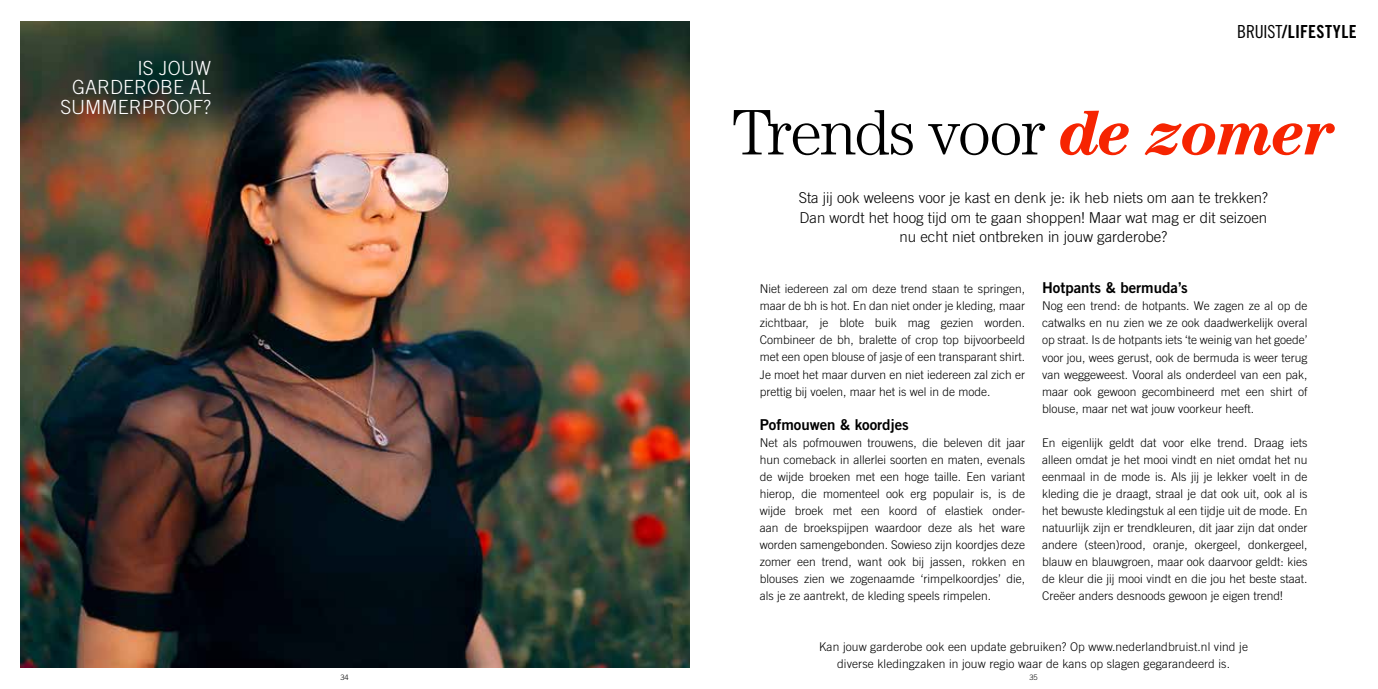
<style>
.page{position:relative;width:1378px;height:689px;background:#fff}
.page>*{position:absolute;margin:0;border:0;box-sizing:border-box;transform-origin:0 0}
.t1{font:300 64.5px "Century Std";letter-spacing:-.03em;color:#000}
.t2{font:300 19.5px/19.5px "Trade Gothic LT Std";color:#fff;text-align:right}
.t3{font:18px "Trade Gothic LT Std Bd Cn 20";letter-spacing:.02em;color:#000}
.t4{font:300 15px/19.5px "Trade Gothic LT Std";color:#000;text-align:center}
.t5{font:15px "Trade Gothic LT Std Bd 2";color:#000}
.t6{font:300 12px/17px "Trade Gothic LT Std";color:#000;text-align:justify}
.t7{font:300 7.5px "Trade Gothic LT Std";color:#000}
.s1{font-family:"Trade Gothic LT Std Cn 18"}
.s2{font-weight:700;font-style:italic;color:#f62401}
</style>
<div class="page">
<img style="left:21px;top:21px;width:655px;height:646px">
<img style="left:676px;top:21px;width:13px;height:646px">
<h2 class="t2" style="left:60px;top:58px;width:152px">IS JOUW<br>GARDEROBE AL<br>SUMMERPROOF?</h2>
<h3 class="t3" style="left:1237px;top:21px;width:121px"><span class="s1">BRUIST</span>/LIFESTYLE</h3>
<h1 class="t1" style="left:732px;top:95px;width:605px">Trends voor <span class="s2">de zomer</span></h1>
<p class="t4" style="left:799px;top:188px;width:471px">Sta jij ook weleens voor je kast en denk je: ik heb niets om aan te trekken?<br>Dan wordt het hoog tijd om te gaan shoppen! Maar wat mag er dit seizoen nu echt niet ontbreken in jouw garderobe?</p>
<p class="t5" style="left:1042px;top:279px;width:147px">Hotpants &amp; bermuda’s</p>
<p class="t6" style="left:1042px;top:297px;width:267px">Nog een trend: de hotpants. We zagen ze al op de catwalks en nu zien we ze ook daadwerkelijk overal op straat. Is de hotpants iets ‘te weinig van het goede’ voor jou, wees gerust, ook de bermuda is weer terug van weggeweest. Vooral als onderdeel van een pak, maar ook gewoon gecombineerd met een shirt of blouse, maar net wat jouw voorkeur heeft.</p>
<p class="t6" style="left:1042px;top:434px;width:267px">En eigenlijk geldt dat voor elke trend. Draag iets alleen omdat je het mooi vindt en niet omdat het nu eenmaal in de mode is. Als jij je lekker voelt in de kleding die je draagt, straal je dat ook uit, ook al is het bewuste kledingstuk al een tijdje uit de mode. En natuurlijk zijn er trendkleuren, dit jaar zijn dat onder andere (steen)rood, oranje, okergeel, donkergeel, blauw en blauwgroen, maar ook daarvoor geldt: kies de kleur die jij mooi vindt en die jou het beste staat.<br>Creëer anders desnoods gewoon je eigen trend!</p>
<p class="t6" style="left:760px;top:280px;width:267px">Niet iedereen zal om deze trend staan te springen, maar de bh is hot. En dan niet onder je kleding, maar zichtbaar, je blote buik mag gezien worden.<br>Combineer de bh, bralette of crop top bijvoorbeeld met een open blouse of jasje of een transparant shirt.<br>Je moet het maar durven en niet iedereen zal zich er prettig bij voelen, maar het is wel in de mode.</p>
<p class="t5" style="left:760px;top:415px;width:151px">Pofmouwen &amp; koordjes</p>
<p class="t6" style="left:760px;top:434px;width:267px">Net als pofmouwen trouwens, die beleven dit jaar hun comeback in allerlei soorten en maten, evenals de wijde broeken met een hoge taille. Een variant hierop, die momenteel ook erg populair is, is de wijde broek met een koord of elastiek onder - aan de broekspijpen waardoor deze als het ware worden samengebonden. Sowieso zijn koordjes deze zomer een trend, want ook bij jassen, rokken en blouses zien we zogenaamde ‘rimpelkoordjes’ die, als je ze aantrekt, de kleding speels rimpelen.</p>
<p class="t6" style="left:819px;top:638px;width:430px;text-align:center">Kan jouw garderobe ook een update gebruiken? Op www.nederlandbruist.nl vind je diverse kledingzaken in jouw regio waar de kans op slagen gegarandeerd is.</p>
<p class="t7" style="left:340px;top:672px;width:10px">34</p>
<p class="t7" style="left:1029px;top:672px;width:10px">35</p>
</div>
